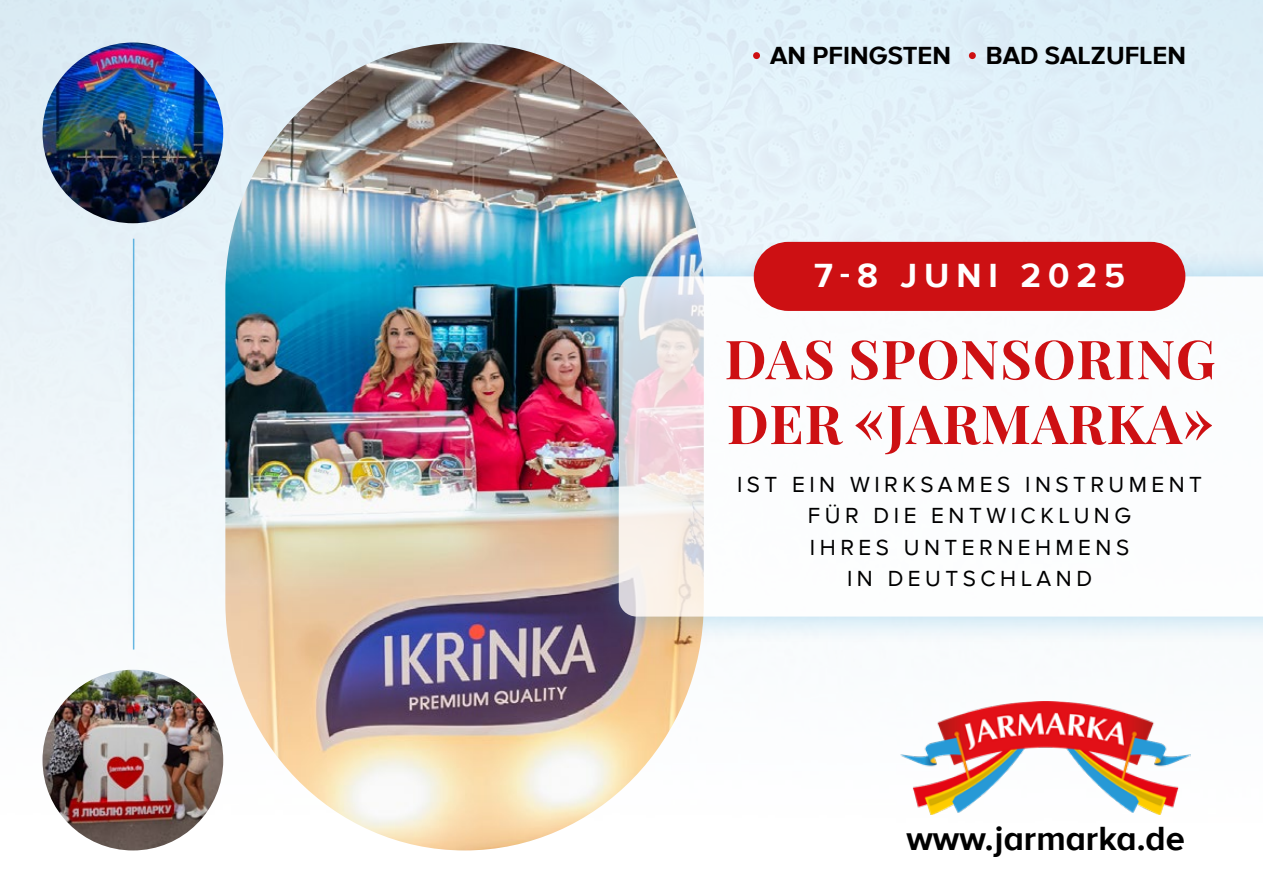
<style>
.page{position:relative;width:1263px;height:893px;background:#fff}
.page>*{position:absolute;margin:0;border:0;box-sizing:border-box;transform-origin:0 0}
.t1{font:700 54px/64.8px "Playfair Display";letter-spacing:.02em;color:#cd1013}
.t2{font:700 34.5px "Proxima Nova A";color:#000}
.t3{font:700 34.5px "Proxima Nova A";letter-spacing:.2em;color:#fff}
.t4{font:700 25.5px "Proxima Nova A";color:#000}
.t5{font:22.5px/31.5px "Proxima Nova A";letter-spacing:.2em;color:#000;text-align:center}
</style>
<div class="page">
<img style="left:0;top:0;width:1263px;height:823px">
<img style="left:225px;top:43px;width:479px;height:807px">
<img style="left:43px;top:43px;width:180px;height:180px;border-radius:90px">
<img style="left:43px;top:670px;width:180px;height:180px;border-radius:90px">
<div style="left:590px;top:248px;width:673px;height:397px;background:#2198d5;opacity:.41"></div>
<svg style="left:619px;top:276px;width:644px;height:341px"></svg>
<div style="left:754px;top:242px;width:431px;height:69px;background:#cd1013;border-radius:35px"></div>
<div style="left:105px;top:217px;width:57px;height:454px;background:#2799d6;opacity:.2"></div>
<hr style="left:133px;top:239px;width:1px;height:410px;background:#2799d6">
<img style="left:900px;top:702px;width:291px;height:112px">
<div style="left:753px;top:52px;width:7px;height:7px;background:#cd1013;border-radius:50%"></div>
<div style="left:969px;top:52px;width:7px;height:7px;background:#cd1013;border-radius:50%"></div>
<p class="t4" style="left:770px;top:41px;width:182px">AN PFINGSTEN</p>
<p class="t4" style="left:986px;top:41px;width:202px">BAD SALZUFLEN</p>
<h2 class="t3" style="left:814px;top:255px;width:312px">7-8 JUNI 2025</h2>
<h1 class="t1" style="left:725px;top:322px;width:492px">DAS SPONSORING<br>DER «JARMARKA»</h1>
<p class="t5" style="left:737px;top:469px;width:467px">IST EIN WIRKSAMES INSTRUMENT<br>FÜR DIE ENTWICKLUNG<br>IHRES UNTERNEHMENS<br>IN DEUTSCHLAND</p>
<h2 class="t2" style="left:906px;top:819px;width:280px">www.jarmarka.de</h2>
</div>
